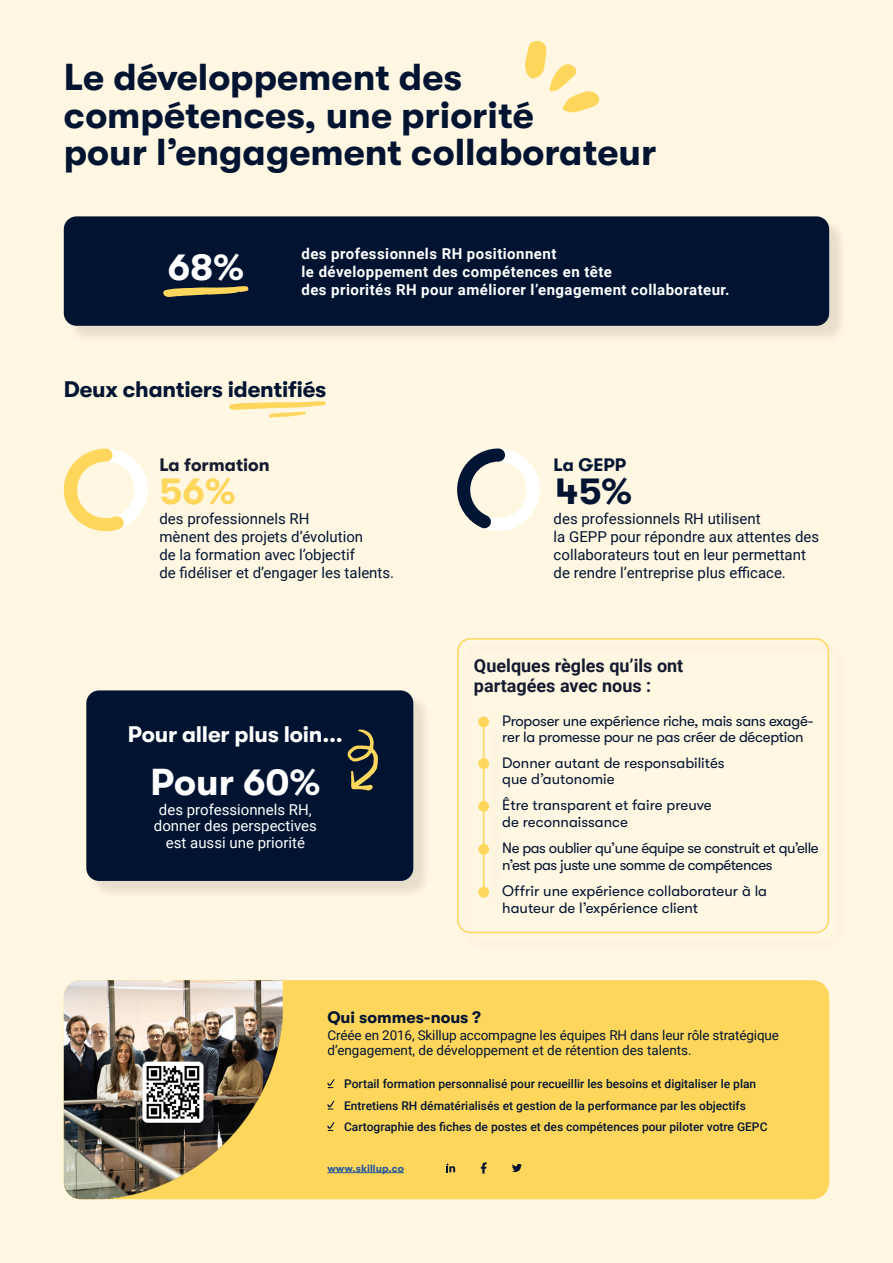
<style>
.page{position:relative;width:893px;height:1263px;background:#fff7e2}
.page>*{position:absolute;margin:0;border:0;box-sizing:border-box;transform-origin:0 0}
.Corps_de_texte_standard{font:700 37.5px "GT Walsheim Pro";color:#001432}
.Corps_de_texte_standard-2{font:700 37.5px "GT Walsheim Pro";color:#fff}
.Corps_de_texte_standard-3{font:700 37.5px "GT Walsheim Pro";color:#ffd65c}
.t1{font:700 22.5px "GT Walsheim Pro";letter-spacing:-.01em;color:#001432}
.t2{font:700 22.5px "GT Walsheim Pro";letter-spacing:-.01em;color:#fff}
.t3{font:700 18px/19.5px "Roboto";color:#141a30}
.t4{font:700 18px "GT Walsheim Pro";color:#141a30}
.t5{font:700 18px "GT Walsheim Pro";color:#001432}
.Corps_de_texte_standard-4{font:700 16.5px "GT Walsheim Pro";color:#001432}
.t6{font:15px/16.5px "GT Walsheim Pro";letter-spacing:-.015em;color:#001432}
.t7{font:15px "Roboto";color:#001432}
.t8{font:700 15px "Roboto";letter-spacing:.03em;color:#fff}
.t9{font:15px "Roboto";color:#fff}
.Corps_de_texte_standard-5{font:13.5px/15px "Roboto";letter-spacing:-.01em;color:#001432}
.Corps_de_texte_standard-6{font:500 12px "Roboto";color:#001432}
.Corps_de_texte_standard-7{font:700 10.5px "GT Walsheim Pro";color:#275b9b}
</style>
<div class="page">
<div style="left:64px;top:980px;width:765px;height:219px;background:#ffd65c;border-radius:17px"></div>
<svg style="left:327px;top:1100px;width:8px;height:10px"></svg>
<svg style="left:327px;top:1079px;width:8px;height:9px"></svg>
<svg style="left:327px;top:1122px;width:8px;height:9px"></svg>
<hr style="left:327px;top:1172px;width:77px;height:1px;background:#275b9b">
<svg style="left:446px;top:1163px;width:9px;height:9px"></svg>
<svg style="left:481px;top:1162px;width:6px;height:11px"></svg>
<svg style="left:512px;top:1164px;width:10px;height:8px"></svg>
<img style="left:64px;top:980px;width:219px;height:219px">
<div style="left:457px;top:638px;width:372px;height:295px;border:2px solid #ffd65c;border-radius:13px"></div>
<div style="left:88px;top:693px;width:344px;height:207px;background:#000;opacity:.1"></div>
<div style="left:86px;top:690px;width:327px;height:191px;background:#001432;border-radius:13px"></div>
<div style="left:66px;top:219px;width:782px;height:126px;background:#000;opacity:.1"></div>
<div style="left:64px;top:216px;width:765px;height:110px;background:#001432;border-radius:13px"></div>
<svg style="left:64px;top:448px;width:84px;height:83px"></svg>
<svg style="left:457px;top:448px;width:83px;height:83px"></svg>
<svg style="left:525px;top:41px;width:75px;height:72px"></svg>
<svg style="left:347px;top:729px;width:31px;height:62px"></svg>
<svg style="left:163px;top:286px;width:86px;height:11px"></svg>
<svg style="left:229px;top:401px;width:97px;height:16px"></svg>
<p class="Corps_de_texte_standard" style="left:64px;top:56px;width:400px">Le développement des</p>
<p class="Corps_de_texte_standard" style="left:64px;top:94px;width:472px">compétences, une priorité</p>
<p class="Corps_de_texte_standard" style="left:64px;top:131px;width:594px">pour l’engagement collaborateur</p>
<p class="Corps_de_texte_standard-2" style="left:168px;top:246px;width:78px">68%</p>
<p class="t8" style="left:301px;top:243px;width:256px">des professionnels RH positionnent</p>
<p class="t8" style="left:301px;top:261px;width:312px">le développement des compétences en tête</p>
<p class="t8" style="left:301px;top:279px;width:430px">des priorités RH pour améliorer l’engagement collaborateur.</p>
<p class="t1" style="left:64px;top:377px;width:264px">Deux chantiers identifiés</p>
<p class="t4" style="left:159px;top:455px;width:112px">La formation</p>
<p class="t5" style="left:554px;top:455px;width:74px">La GEPP</p>
<p class="Corps_de_texte_standard-3" style="left:160px;top:470px;width:77px">56%</p>
<p class="t7" style="left:159px;top:508px;width:151px">des professionnels RH</p>
<p class="t7" style="left:159px;top:526px;width:205px">mènent des projets d’évolution</p>
<p class="t7" style="left:159px;top:544px;width:197px">de la formation avec l’objectif</p>
<p class="t7" style="left:159px;top:562px;width:236px">de fidéliser et d’engager les talents.</p>
<p class="t2" style="left:128px;top:721px;width:217px">Pour aller plus loin...</p>
<p class="Corps_de_texte_standard-2" style="left:151px;top:761px;width:171px">Pour 60%</p>
<p class="t9" style="left:159px;top:799px;width:154px">des professionnels RH,</p>
<p class="t9" style="left:154px;top:815px;width:164px">donner des perspectives</p>
<p class="t9" style="left:166px;top:832px;width:141px">est aussi une priorité</p>
<p class="Corps_de_texte_standard" style="left:556px;top:470px;width:78px">45%</p>
<p class="t7" style="left:554px;top:508px;width:208px">des professionnels RH utilisent</p>
<p class="t7" style="left:554px;top:526px;width:267px">la GEPP pour répondre aux attentes des</p>
<p class="t7" style="left:554px;top:544px;width:254px">collaborateurs tout en leur permettant</p>
<p class="t7" style="left:554px;top:562px;width:234px">de rendre l’entreprise plus efficace.</p>
<p class="t3" style="left:474px;top:655px;width:211px">Quelques règles qu’ils ont partagées avec nous :</p>
<p class="t6" style="left:502px;top:713px;width:313px">Proposer une expérience riche, mais sans exagé&shy;rer la promesse pour ne pas créer de déception</p>
<p class="t6" style="left:502px;top:754px;width:224px">Donner autant de responsabilités</p>
<p class="t6" style="left:502px;top:771px;width:114px">que d’autonomie</p>
<p class="t6" style="left:502px;top:797px;width:211px">Être transparent et faire preuve</p>
<p class="t6" style="left:502px;top:814px;width:127px">de reconnaissance</p>
<p class="t6" style="left:502px;top:840px;width:318px">Ne pas oublier qu’une équipe se construit et qu’elle n’est pas juste une somme de compétences</p>
<p class="t6" style="left:502px;top:883px;width:266px">Offrir une expérience collaborateur à la</p>
<p class="t6" style="left:502px;top:899px;width:197px">hauteur de l’expérience client</p>
<p class="Corps_de_texte_standard-4" style="left:327px;top:1008px;width:155px">Qui sommes-nous ?</p>
<p class="Corps_de_texte_standard-5" style="left:327px;top:1027px;width:453px">Créée en 2016, Skillup accompagne les équipes RH dans leur rôle stratégique d’engagement, de développement et de rétention des talents.</p>
<p class="Corps_de_texte_standard-6" style="left:344px;top:1075px;width:414px">Portail formation personnalisé pour recueillir les besoins et digitaliser le plan</p>
<p class="Corps_de_texte_standard-6" style="left:344px;top:1097px;width:403px">Entretiens RH dématérialisés et gestion de la performance par les objectifs</p>
<p class="Corps_de_texte_standard-6" style="left:344px;top:1118px;width:425px">Cartographie des fiches de postes et des compétences pour piloter votre GEPC</p>
<p class="Corps_de_texte_standard-7" style="left:327px;top:1162px;width:78px">www.skillup.co</p>
</div>
